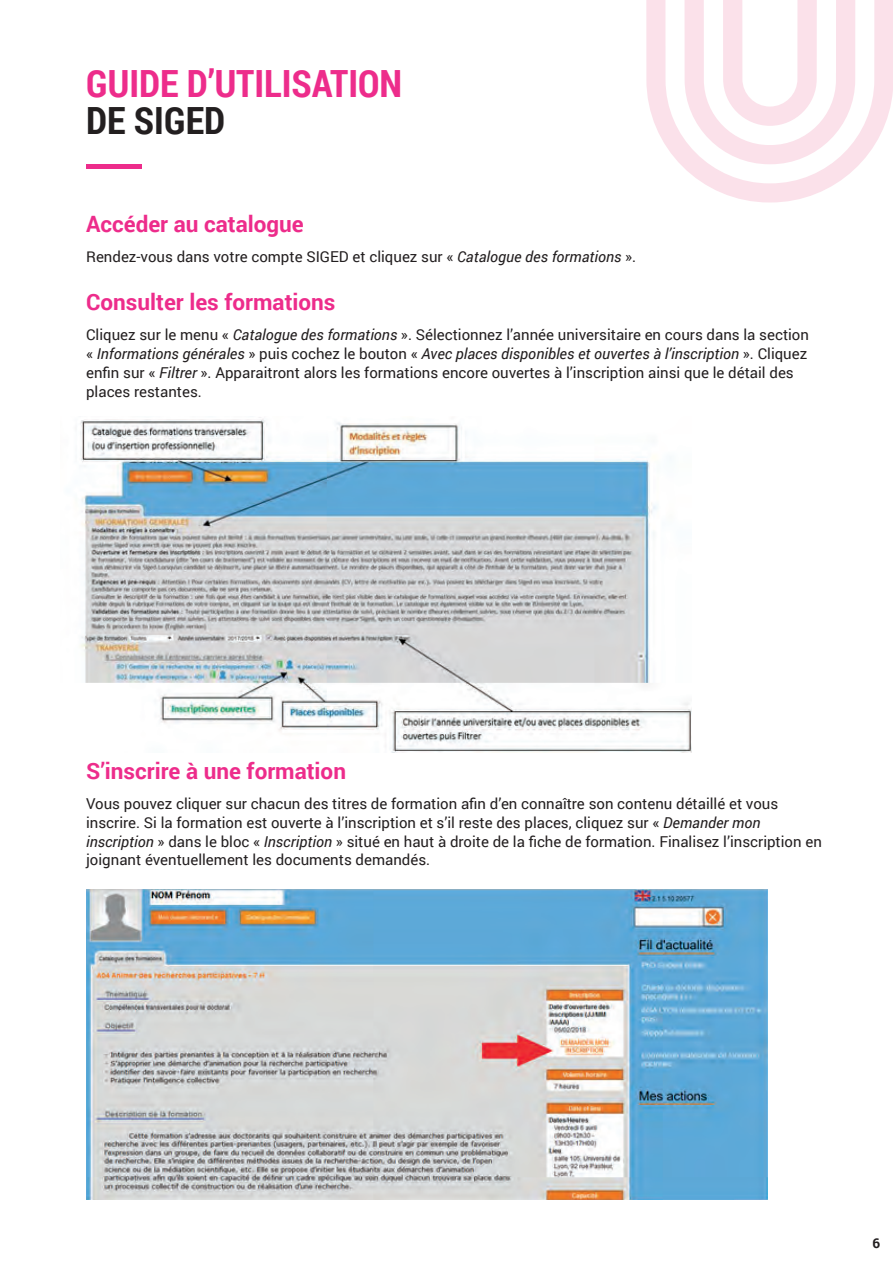
<style>
.page{position:relative;width:893px;height:1263px;background:#fff}
.page>*{position:absolute;margin:0;border:0;box-sizing:border-box;transform-origin:0 0}
.t1{font:700 37.5px "Roboto Condensed";color:#ed2c8b}
.t2{font:700 37.5px "Roboto Condensed";color:#231f20}
.t3{font:700 22.5px "Roboto";color:#ed2c8b}
.t4{font:15px/18.8px "Roboto";color:#231f20}
.t5{font:700 13.5px "Roboto";color:#231f20}
.s1{font-style:italic}
</style>
<div class="page">
<hr style="left:86px;top:165px;width:55px;height:4px;background:#ed2c8b">
<svg style="left:646px;top:0;width:247px;height:202px"></svg>
<svg style="left:684px;top:0;width:171px;height:164px"></svg>
<img style="left:80px;top:417px;width:612px;height:336px">
<img style="left:86px;top:889px;width:681px;height:310px">
<h1 class="t1" style="left:86px;top:57px;width:318px">GUIDE D’UTILISATION</h1>
<h1 class="t2" style="left:86px;top:94px;width:140px">DE SIGED</h1>
<h2 class="t3" style="left:86px;top:208px;width:219px">Accéder au catalogue</h2>
<p class="t4" style="left:86px;top:246px;width:552px">Rendez-vous dans votre compte SIGED et cliquez sur « <span class="s1">Catalogue des formations</span> ».</p>
<h2 class="t3" style="left:86px;top:286px;width:251px">Consulter les formations</h2>
<p class="t4" style="left:86px;top:325px;width:724px">Cliquez sur le menu « <span class="s1">Catalogue des formations</span> ». Sélectionnez l’année universitaire en cours dans la section « <span class="s1">Informations générales</span> » puis cochez le bouton « <span class="s1">Avec places disponibles et ouvertes à l’inscription</span> ». Cliquez enfin sur « <span class="s1">Filtrer</span> ». Apparaitront alors les formations encore ouvertes à l’inscription ainsi que le détail des places restantes.</p>
<h2 class="t3" style="left:86px;top:755px;width:261px">S’inscrire à une formation</h2>
<p class="t4" style="left:86px;top:794px;width:737px">Vous pouvez cliquer sur chacun des titres de formation afin d’en connaître son contenu détaillé et vous inscrire. Si la formation est ouverte à l’inscription et s’il reste des places, cliquez sur « <span class="s1">Demander mon inscription</span> » dans le bloc « <span class="s1">Inscription</span> » situé en haut à droite de la fiche de formation. Finalisez l’inscription en joignant éventuellement les documents demandés.</p>
<p class="t5" style="left:872px;top:1233px;width:9px">6</p>
</div>
